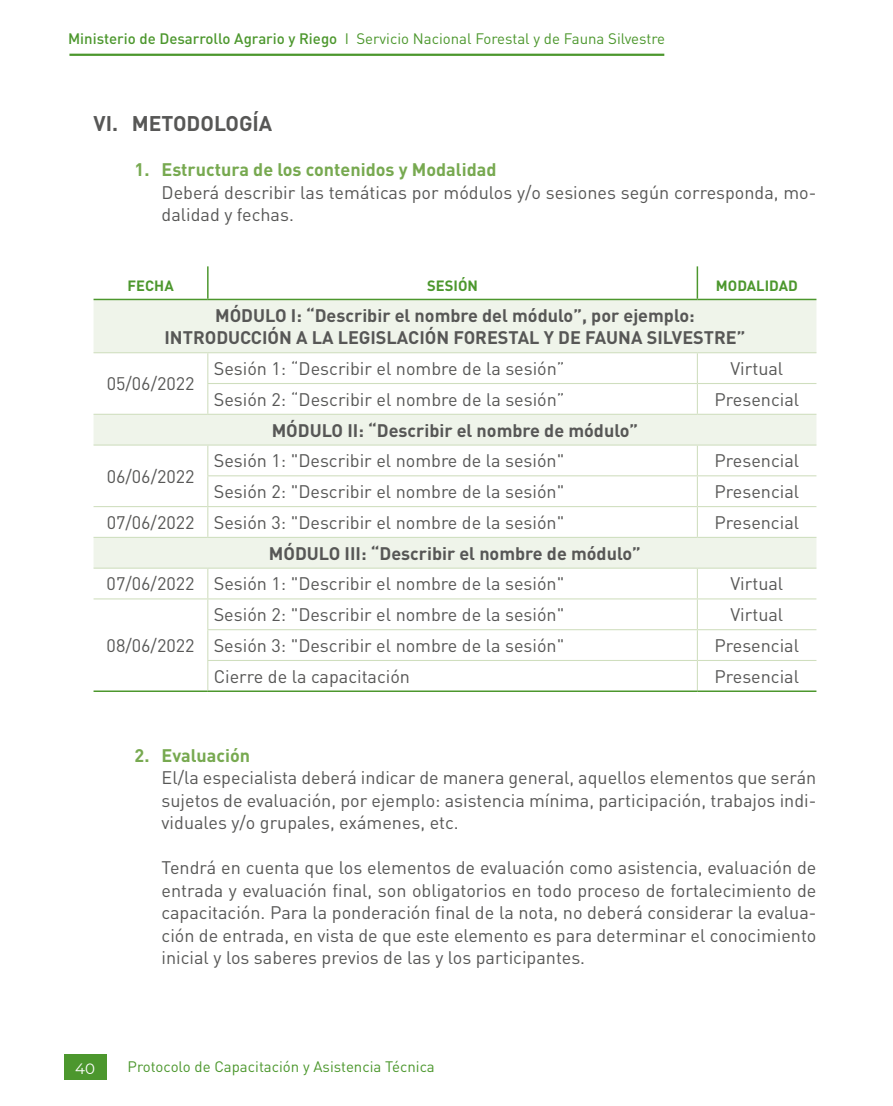
<style>
.page{position:relative;width:893px;height:1106px;background:#fff}
.page>*{position:absolute;margin:0;border:0;box-sizing:border-box;transform-origin:0 0}
.t1{font:700 21px "DINOT";color:#575756}
.t2{font:18px/22.5px "DINOT";color:#575756;text-align:justify}
.t3{font:700 18px/22.5px "DINOT";color:#575756;text-align:center}
.t4{font:700 18px "DINOT";color:#77a950}
.t5{font:15px "DINOT";color:#4c972d}
.t6{font:15px "Montserrat";color:#fff}
.t7{font:700 14.7px "DINOT";color:#4c972d}
.s1{font-weight:500}
</style>
<div class="page">
<div style="left:64px;top:1054px;width:42px;height:26px;background:#4c972d"></div>
<hr style="left:69px;top:54px;width:595px;height:2px;background:#4c972d">
<svg style="left:94px;top:300px;width:722px;height:267px"></svg>
<hr style="left:94px;top:690px;width:114px;height:2px;background:#4c972d">
<hr style="left:207px;top:266px;width:2px;height:33px;background:#4c972d">
<hr style="left:697px;top:266px;width:1px;height:33px;background:#4c972d">
<hr style="left:94px;top:299px;width:114px;height:1px;background:#4c972d">
<hr style="left:208px;top:299px;width:489px;height:1px;background:#4c972d">
<hr style="left:697px;top:299px;width:119px;height:1px;background:#4c972d">
<hr style="left:94px;top:352px;width:114px;height:1px;background:#cfdebe">
<hr style="left:208px;top:352px;width:489px;height:1px;background:#cfdebe">
<hr style="left:207px;top:353px;width:1px;height:30px;background:#cfdebe">
<hr style="left:697px;top:352px;width:119px;height:1px;background:#cfdebe">
<hr style="left:697px;top:353px;width:1px;height:30px;background:#cfdebe">
<hr style="left:207px;top:383px;width:490px;height:1px;background:#cfdebe">
<hr style="left:207px;top:384px;width:1px;height:30px;background:#cfdebe">
<hr style="left:697px;top:383px;width:119px;height:1px;background:#cfdebe">
<hr style="left:697px;top:384px;width:1px;height:30px;background:#cfdebe">
<hr style="left:94px;top:414px;width:114px;height:1px;background:#cfdebe">
<hr style="left:208px;top:414px;width:489px;height:1px;background:#cfdebe">
<hr style="left:697px;top:414px;width:119px;height:1px;background:#cfdebe">
<hr style="left:94px;top:444px;width:114px;height:1px;background:#cfdebe">
<hr style="left:208px;top:444px;width:489px;height:1px;background:#cfdebe">
<hr style="left:207px;top:445px;width:1px;height:30px;background:#cfdebe">
<hr style="left:697px;top:444px;width:119px;height:1px;background:#cfdebe">
<hr style="left:697px;top:445px;width:1px;height:30px;background:#cfdebe">
<hr style="left:207px;top:475px;width:490px;height:1px;background:#cfdebe">
<hr style="left:207px;top:476px;width:1px;height:30px;background:#cfdebe">
<hr style="left:697px;top:475px;width:119px;height:1px;background:#cfdebe">
<hr style="left:697px;top:476px;width:1px;height:30px;background:#cfdebe">
<hr style="left:94px;top:506px;width:114px;height:1px;background:#cfdebe">
<hr style="left:208px;top:506px;width:489px;height:1px;background:#cfdebe">
<hr style="left:207px;top:507px;width:1px;height:30px;background:#cfdebe">
<hr style="left:697px;top:506px;width:119px;height:1px;background:#cfdebe">
<hr style="left:697px;top:507px;width:1px;height:30px;background:#cfdebe">
<hr style="left:94px;top:537px;width:114px;height:1px;background:#cfdebe">
<hr style="left:208px;top:537px;width:489px;height:1px;background:#cfdebe">
<hr style="left:697px;top:537px;width:119px;height:1px;background:#cfdebe">
<hr style="left:94px;top:567px;width:114px;height:1px;background:#cfdebe">
<hr style="left:208px;top:567px;width:489px;height:1px;background:#cfdebe">
<hr style="left:207px;top:568px;width:1px;height:30px;background:#cfdebe">
<hr style="left:697px;top:567px;width:119px;height:1px;background:#cfdebe">
<hr style="left:697px;top:568px;width:1px;height:30px;background:#cfdebe">
<hr style="left:94px;top:598px;width:114px;height:1px;background:#cfdebe">
<hr style="left:208px;top:598px;width:489px;height:1px;background:#cfdebe">
<hr style="left:207px;top:599px;width:1px;height:30px;background:#cfdebe">
<hr style="left:697px;top:598px;width:119px;height:1px;background:#cfdebe">
<hr style="left:697px;top:599px;width:1px;height:30px;background:#cfdebe">
<hr style="left:207px;top:629px;width:490px;height:1px;background:#cfdebe">
<hr style="left:207px;top:630px;width:1px;height:30px;background:#cfdebe">
<hr style="left:697px;top:629px;width:119px;height:1px;background:#cfdebe">
<hr style="left:697px;top:630px;width:1px;height:30px;background:#cfdebe">
<hr style="left:207px;top:660px;width:490px;height:1px;background:#cfdebe">
<svg style="left:207px;top:661px;width:1px;height:29px"></svg>
<hr style="left:697px;top:660px;width:119px;height:1px;background:#cfdebe">
<svg style="left:697px;top:661px;width:1px;height:29px"></svg>
<hr style="left:208px;top:690px;width:489px;height:2px;background:#4c972d">
<hr style="left:697px;top:690px;width:119px;height:2px;background:#4c972d">
<p class="t5" style="left:68px;top:29px;width:599px"><span class="s1">Ministerio de Desarrollo Agrario y Riego</span> I Servicio Nacional Forestal y de Fauna Silvestre</p>
<p class="t1" style="left:94px;top:110px;width:180px">VI. METODOLOGÍA</p>
<p class="t4" style="left:135px;top:158px;width:363px">1. Estructura de los contenidos y Modalidad</p>
<p class="t2" style="left:162px;top:180px;width:656px">Deberá describir las temáticas por módulos y/o sesiones según corresponda, mo&shy;dalidad y fechas.</p>
<p class="t7" style="left:128px;top:276px;width:48px">FECHA</p>
<p class="t7" style="left:427px;top:276px;width:52px">SESIÓN</p>
<p class="t7" style="left:716px;top:276px;width:83px">MODALIDAD</p>
<p class="t3" style="left:164px;top:303px;width:583px">MÓDULO I: “Describir el nombre del módulo”, por ejemplo:<br>INTRODUCCIÓN A LA LEGISLACIÓN FORESTAL Y DE FAUNA SILVESTRE”</p>
<p class="t2" style="left:107px;top:372px;width:89px">05/06/2022</p>
<p class="t2" style="left:214px;top:356px;width:352px">Sesión 1: “Describir el nombre de la sesión”</p>
<p class="t2" style="left:730px;top:356px;width:54px">Virtual</p>
<p class="t2" style="left:214px;top:387px;width:352px">Sesión 2: “Describir el nombre de la sesión”</p>
<p class="t2" style="left:715px;top:387px;width:86px">Presencial</p>
<p class="t3" style="left:272px;top:418px;width:368px">MÓDULO II: “Describir el nombre de módulo”</p>
<p class="t2" style="left:214px;top:449px;width:352px">Sesión 1: "Describir el nombre de la sesión"</p>
<p class="t2" style="left:715px;top:449px;width:86px">Presencial</p>
<p class="t2" style="left:214px;top:479px;width:352px">Sesión 2: "Describir el nombre de la sesión"</p>
<p class="t2" style="left:715px;top:479px;width:86px">Presencial</p>
<p class="t2" style="left:107px;top:510px;width:459px">07/06/2022 Sesión 3: "Describir el nombre de la sesión"</p>
<p class="t2" style="left:714px;top:510px;width:86px">Presencial</p>
<p class="t3" style="left:269px;top:541px;width:374px">MÓDULO III: “Describir el nombre de módulo”</p>
<p class="t2" style="left:107px;top:572px;width:459px">07/06/2022 Sesión 1: "Describir el nombre de la sesión"</p>
<p class="t2" style="left:730px;top:572px;width:54px">Virtual</p>
<p class="t2" style="left:107px;top:464px;width:89px">06/06/2022</p>
<p class="t2" style="left:107px;top:633px;width:89px">08/06/2022</p>
<p class="t2" style="left:214px;top:602px;width:352px">Sesión 2: "Describir el nombre de la sesión"</p>
<p class="t2" style="left:730px;top:602px;width:54px">Virtual</p>
<p class="t2" style="left:214px;top:633px;width:352px">Sesión 3: "Describir el nombre de la sesión"</p>
<p class="t2" style="left:714px;top:633px;width:86px">Presencial</p>
<p class="t2" style="left:214px;top:664px;width:198px">Cierre de la capacitación</p>
<p class="t2" style="left:714px;top:664px;width:86px">Presencial</p>
<p class="t4" style="left:135px;top:743px;width:117px">2. Evaluación</p>
<p class="t2" style="left:162px;top:765px;width:656px">El/la especialista deberá indicar de manera general, aquellos elementos que serán sujetos de evaluación, por ejemplo: asistencia mínima, participación, trabajos indi&shy;viduales y/o grupales, exámenes, etc.</p>
<p class="t2" style="left:162px;top:855px;width:656px">Tendrá en cuenta que los elementos de evaluación como asistencia, evaluación de entrada y evaluación final, son obligatorios en todo proceso de fortalecimiento de capacitación. Para la ponderación final de la nota, no deberá considerar la evalua&shy;ción de entrada, en vista de que este elemento es para determinar el conocimiento inicial y los saberes previos de las y los participantes.</p>
<p class="t6" style="left:75px;top:1058px;width:21px">40</p>
<p class="t5" style="left:128px;top:1056px;width:309px">Protocolo de Capacitación y Asistencia Técnica</p>
</div>
